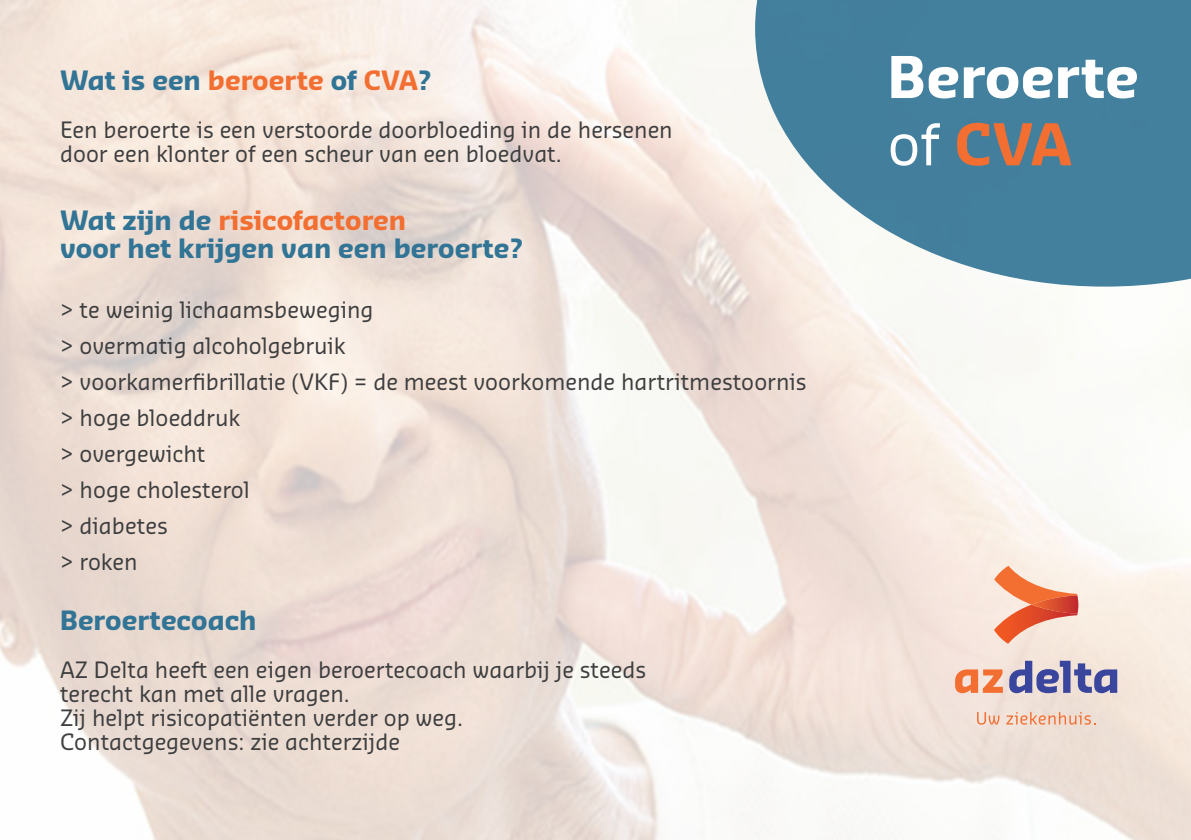
<style>
.page{position:relative;width:1191px;height:840px;background:#fff}
.page>*{position:absolute;margin:0;border:0;box-sizing:border-box;transform-origin:0 0}
.t1{font:700 56px/67.2px "Sansa Pro";letter-spacing:.005em;color:#fff}
.t2{font:700 26px/28px "Sansa Pro";color:#317495}
.t3{font:22px/36px "Sansa Pro";color:#3e3e3f}
.s1{color:#f36e31}
.s2{font-weight:400}
</style>
<div class="page">
<img style="left:0;top:0;width:1191px;height:839px">
<svg style="left:755px;top:0;width:436px;height:286px;background:#5f92aa"></svg>
<svg style="left:977px;top:711px;width:22px;height:13px"></svg>
<svg style="left:1006px;top:711px;width:89px;height:13px"></svg>
<svg style="left:955px;top:669px;width:47px;height:23px"></svg>
<svg style="left:1009px;top:660px;width:108px;height:32px;background:#9391b9"></svg>
<svg style="left:994px;top:565px;width:84px;height:78px;background:#f0ab92"></svg>
<p class="t2" style="left:60px;top:66px;width:372px">Wat is een <span class="s1">beroerte</span> of <span class="s1">CVA</span>?</p>
<p class="t3" style="left:60px;top:117px;width:614px;line-height:24px">Een beroerte is een verstoorde doorbloeding in de hersenen door een klonter of een scheur van een bloedvat.</p>
<p class="t2" style="left:60px;top:206px;width:464px">Wat zijn de <span class="s1">risicofactoren<br></span>voor het krijgen van een beroerte?</p>
<p class="t3" style="left:60px;top:291px;width:748px">&gt; te weinig lichaamsbeweging<br>&gt; overmatig alcoholgebruik<br>&gt; voorkamerfibrillatie (VKF) = de meest voorkomende hartritmestoornis &gt; hoge bloeddruk<br>&gt; overgewicht<br>&gt; hoge cholesterol<br>&gt; diabetes<br>&gt; roken</p>
<p class="t2" style="left:60px;top:606px;width:198px">Beroertecoach</p>
<p class="t3" style="left:60px;top:657px;width:587px;line-height:24px">AZ Delta heeft een eigen beroertecoach waarbij je steeds terecht kan met alle vragen.<br>Zij helpt risicopatiënten verder op weg.<br>Contactgegevens: zie achterzijde</p>
<h1 class="t1" style="left:887px;top:43px;width:253px">Beroerte <span class="s2">of</span> <span class="s1">CVA</span></h1>
</div>
